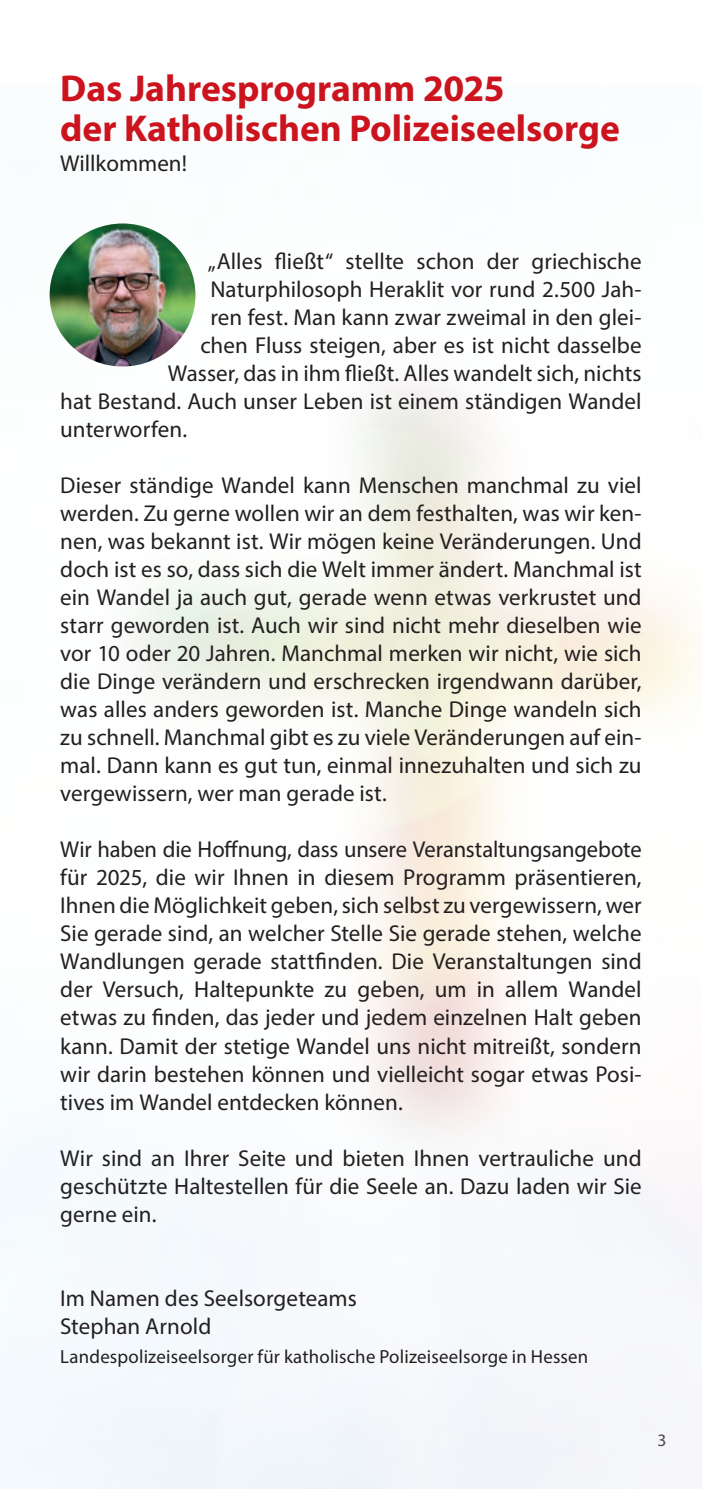
<style>
.page{position:relative;width:702px;height:1489px;background:#fff}
.page>*{position:absolute;margin:0;border:0;box-sizing:border-box;transform-origin:0 0}
.t1{font:700 37.5px/40px "Myriad Pro";color:#cb141d}
.t2{font:23px/28px "Myriad Pro";letter-spacing:.005em;color:#231f20;text-align:justify}
.t3{font:19px "Myriad Pro";letter-spacing:.01em;color:#231f20}
.t4{font:17.5px "Myriad Pro";color:#231f20}
</style>
<div class="page">
<img style="left:50px;top:223px;width:145px;height:143px">
<h1 class="t1" style="left:60px;top:67px;width:561px">Das Jahresprogramm 2025<br>der Katholischen Polizeiseelsorge</h1>
<p class="t2" style="left:60px;top:149px;width:128px">Willkommen!</p>
<p class="t2" style="left:208px;top:247px;width:435px">„Alles fließt“ stellte schon der griechische</p>
<p class="t2" style="left:210px;top:275px;width:433px">Naturphilosoph Heraklit vor rund 2.500 Jah-</p>
<p class="t2" style="left:210px;top:303px;width:433px">ren fest. Man kann zwar zweimal in den glei-</p>
<p class="t2" style="left:200px;top:331px;width:443px">chen Fluss steigen, aber es ist nicht dasselbe</p>
<p class="t2" style="left:168px;top:359px;width:475px">Wasser, das in ihm fließt. Alles wandelt sich, nichts</p>
<p class="t2" style="left:60px;top:387px;width:583px">hat Bestand. Auch unser Leben ist einem ständigen Wandel</p>
<p class="t2" style="left:60px;top:415px;width:128px">unterworfen.</p>
<p class="t2" style="left:60px;top:471px;width:583px">Dieser ständige Wandel kann Menschen manchmal zu viel werden. Zu gerne wollen wir an dem festhalten, was wir ken&shy;nen, was bekannt ist. Wir mögen keine Veränderungen. Und doch ist es so, dass sich die Welt immer ändert. Manchmal ist ein Wandel ja auch gut, gerade wenn etwas verkrustet und starr geworden ist. Auch wir sind nicht mehr dieselben wie vor 10 oder 20 Jahren. Manchmal merken wir nicht, wie sich die Dinge verändern und erschrecken irgendwann darüber, was alles anders geworden ist. Manche Dinge wandeln sich zu schnell. Manchmal gibt es zu viele Veränderungen auf ein&shy;mal. Dann kann es gut tun, einmal innezuhalten und sich zu vergewissern, wer man gerade ist.</p>
<p class="t2" style="left:60px;top:835px;width:583px">Wir haben die Hoffnung, dass unsere Veranstaltungsangebote für 2025, die wir Ihnen in diesem Programm präsentieren, Ihnen die Möglichkeit geben, sich selbst zu vergewissern, wer Sie gerade sind, an welcher Stelle Sie gerade stehen, welche Wandlungen gerade stattfinden. Die Veranstaltungen sind der Versuch, Haltepunkte zu geben, um in allem Wandel etwas zu finden, das jeder und jedem einzelnen Halt geben kann. Damit der stetige Wandel uns nicht mitreißt, sondern wir darin bestehen können und vielleicht sogar etwas Posi&shy;tives im Wandel entdecken können.</p>
<p class="t2" style="left:60px;top:1143px;width:583px">Wir sind an Ihrer Seite und bieten Ihnen vertrauliche und geschützte Haltestellen für die Seele an. Dazu laden wir Sie gerne ein.</p>
<p class="t2" style="left:60px;top:1283px;width:298px">Im Namen des Seelsorgeteams<br>Stephan Arnold</p>
<p class="t3" style="left:60px;top:1344px;width:529px">Landespolizeiseelsorger für katholische Polizeiseelsorge in Hessen</p>
<p class="t4" style="left:657px;top:1428px;width:10px">3</p>
</div>
